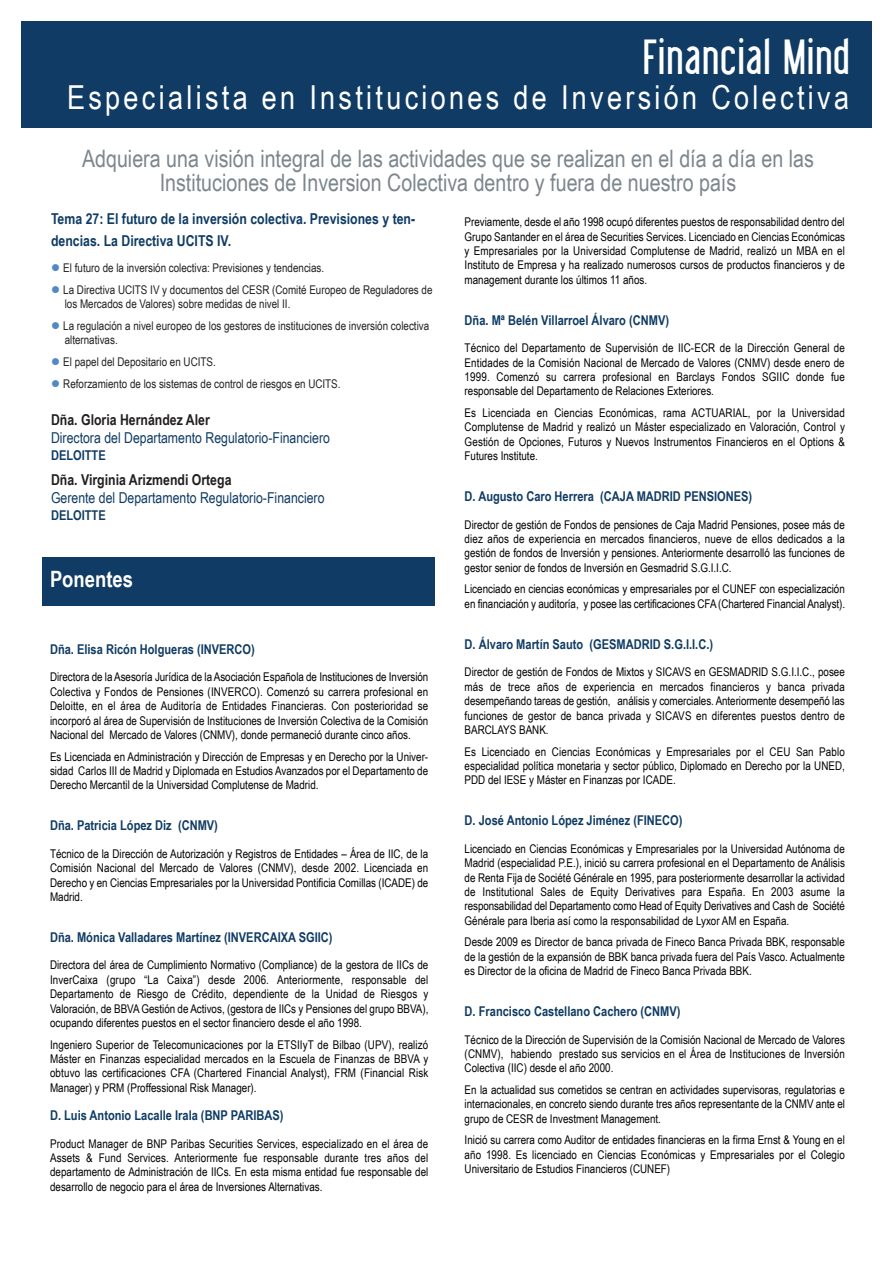
<style>
.page{position:relative;width:893px;height:1263px;background:#fff}
.page>*{position:absolute;margin:0;border:0;box-sizing:border-box;transform-origin:0 0}
.t1{font:48px "Libel Suit";letter-spacing:.05em;color:#fff}
.t2{font:33px "Arial Narrow";letter-spacing:.1em;color:#fff}
.t3{font:24px/24px "Arial Narrow";color:#7c868d;text-align:center}
.t4{font:700 22.5px "Arial Narrow";color:#fff}
.t5{font:15px "Arial Narrow";color:#0f3b64}
.t6{font:700 15px/22.4px "Arial Narrow";color:#0f3b64}
.t7{font:700 15px "Arial Narrow";color:#231f20}
.t8{font:700 13.5px "Arial Narrow";color:#0f3b64}
.t9{font:12px/14.4px "Arial Narrow";color:#000;text-align:justify}
.t10{font:12px/14px "Arial Narrow";color:#231f20}
.s1{color:#5288c6}
</style>
<div class="page">
<div style="left:43px;top:557px;width:392px;height:49px;background:#0f3b64"></div>
<div style="left:21px;top:21px;width:851px;height:107px;background:#0f3b64"></div>
<h1 class="t1" style="left:643px;top:33px;width:207px">Financial Mind</h1>
<h2 class="t2" style="left:67px;top:78px;width:783px">Especialista en Instituciones de Inversión Colectiva</h2>
<h3 class="t3" style="left:82px;top:146px;width:733px">Adquiera una visión integral de las actividades que se realizan en el día a día en las<br>Instituciones de Inversion Colectiva dentro y fuera de nuestro país</h3>
<p class="t6" style="left:51px;top:207px;width:366px">Tema 27: El futuro de la inversión colectiva. Previsiones y ten&shy;dencias. La Directiva UCITS IV.</p>
<p class="t10" style="left:51px;top:261px;width:275px"><span class="s1">●</span> El futuro de la inversión colectiva: Previsiones y tendencias.</p>
<p class="t10" style="left:65px;top:283px;width:369px;text-indent:-14px"><span class="s1">●</span> La Directiva UCITS IV y documentos del CESR (Comité Europeo de Reguladores de los Mercados de Valores) sobre medidas de nivel II.</p>
<p class="t10" style="left:65px;top:319px;width:366px;text-indent:-14px"><span class="s1">●</span> La regulación a nivel europeo de los gestores de instituciones de inversión colectiva alternativas.</p>
<p class="t10" style="left:51px;top:355px;width:166px"><span class="s1">●</span> El papel del Depositario en UCITS.</p>
<p class="t10" style="left:51px;top:376px;width:291px"><span class="s1">●</span> Reforzamiento de los sistemas de control de riesgos en UCITS.</p>
<p class="t7" style="left:51px;top:411px;width:160px">Dña. Gloria Hernández Aler</p>
<p class="t5" style="left:51px;top:429px;width:280px">Directora del Departamento Regulatorio-Financiero</p>
<p class="t8" style="left:51px;top:448px;width:56px">DELOITTE</p>
<p class="t7" style="left:51px;top:471px;width:182px">Dña. Virginia Arizmendi Ortega</p>
<p class="t5" style="left:51px;top:489px;width:275px">Gerente del Departamento Regulatorio-Financiero</p>
<p class="t8" style="left:51px;top:507px;width:56px">DELOITTE</p>
<h3 class="t4" style="left:50px;top:566px;width:85px">Ponentes</h3>
<p class="t8" style="left:50px;top:641px;width:206px">Dña. Elisa Ricón Holgueras (INVERCO)</p>
<p class="t9" style="left:50px;top:670px;width:380px">Directora de la Asesoría Jurídica de la Asociación Española de Instituciones de Inversión Colectiva y Fondos de Pensiones (INVERCO). Comenzó su carrera profesional en Deloitte, en el área de Auditoría de Entidades Financieras. Con posterioridad se incorporó al área de Supervisión de Instituciones de Inversión Colectiva de la Comisión Nacional del Mercado de Valores (CNMV), donde permaneció durante cinco años.</p>
<p class="t9" style="left:50px;top:749px;width:380px">Es Licenciada en Administración y Dirección de Empresas y en Derecho por la Univer&shy;sidad Carlos III de Madrid y Diplomada en Estudios Avanzados por el Departamento de Derecho Mercantil de la Universidad Complutense de Madrid.</p>
<p class="t8" style="left:50px;top:817px;width:169px">Dña. Patricia López Diz (CNMV)</p>
<p class="t9" style="left:50px;top:846px;width:380px">Técnico de la Dirección de Autorización y Registros de Entidades – Área de IIC, de la Comisión Nacional del Mercado de Valores (CNMV), desde 2002. Licenciada en Derecho y en Ciencias Empresariales por la Universidad Pontificia Comillas (ICADE) de Madrid.</p>
<p class="t8" style="left:50px;top:929px;width:284px">Dña. Mónica Valladares Martínez (INVERCAIXA SGIIC)</p>
<p class="t9" style="left:50px;top:958px;width:380px">Directora del área de Cumplimiento Normativo (Compliance) de la gestora de IICs de InverCaixa (grupo “La Caixa”) desde 2006. Anteriormente, responsable del Departamento de Riesgo de Crédito, dependiente de la Unidad de Riesgos y Valoración, de BBVA Gestión de Activos, (gestora de IICs y Pensiones del grupo BBVA), ocupando diferentes puestos en el sector financiero desde el año 1998.</p>
<p class="t9" style="left:50px;top:1037px;width:380px">Ingeniero Superior de Telecomunicaciones por la ETSIIyT de Bilbao (UPV), realizó Máster en Finanzas especialidad mercados en la Escuela de Finanzas de BBVA y obtuvo las certificaciones CFA (Chartered Financial Analyst), FRM (Financial Risk Manager) y PRM (Proffessional Risk Manager).</p>
<p class="t8" style="left:50px;top:1107px;width:235px">D. Luis Antonio Lacalle Irala (BNP PARIBAS)</p>
<p class="t9" style="left:50px;top:1136px;width:380px">Product Manager de BNP Paribas Securities Services, especializado en el área de Assets &amp; Fund Services. Anteriormente fue responsable durante tres años del departamento de Administración de IICs. En esta misma entidad fue responsable del desarrollo de negocio para el área de Inversiones Alternativas.</p>
<p class="t9" style="left:465px;top:215px;width:382px">Previamente, desde el año 1998 ocupó diferentes puestos de responsabilidad dentro del Grupo Santander en el área de Securities Services. Licenciado en Ciencias Económicas y Empresariales por la Universidad Complutense de Madrid, realizó un MBA en el Instituto de Empresa y ha realizado numerosos cursos de productos financieros y de management durante los últimos 11 años.</p>
<p class="t8" style="left:465px;top:312px;width:206px">Dña. Mª Belén Villarroel Álvaro (CNMV)</p>
<p class="t9" style="left:465px;top:341px;width:382px">Técnico del Departamento de Supervisión de IIC-ECR de la Dirección General de Entidades de la Comisión Nacional de Mercado de Valores (CNMV) desde enero de 1999. Comenzó su carrera profesional en Barclays Fondos SGIIC donde fue responsable del Departamento de Relaciones Exteriores.</p>
<p class="t9" style="left:465px;top:405px;width:382px">Es Licenciada en Ciencias Económicas, rama ACTUARIAL, por la Universidad Complutense de Madrid y realizó un Máster especializado en Valoración, Control y Gestión de Opciones, Futuros y Nuevos Instrumentos Financieros en el Options &amp; Futures Institute.</p>
<p class="t8" style="left:465px;top:488px;width:289px">D. Augusto Caro Herrera (CAJA MADRID PENSIONES)</p>
<p class="t9" style="left:465px;top:517px;width:382px">Director de gestión de Fondos de pensiones de Caja Madrid Pensiones, posee más de diez años de experiencia en mercados financieros, nueve de ellos dedicados a la gestión de fondos de Inversión y pensiones. Anteriormente desarrolló las funciones de gestor senior de fondos de Inversión en Gesmadrid S.G.I.I.C.</p>
<p class="t9" style="left:465px;top:582px;width:382px">Licenciado en ciencias económicas y empresariales por el CUNEF con especialización en financiación y auditoría, y posee las certificaciones CFA (Chartered Financial Analyst).</p>
<p class="t8" style="left:465px;top:636px;width:250px">D. Álvaro Martín Sauto (GESMADRID S.G.I.I.C.)</p>
<p class="t9" style="left:465px;top:665px;width:382px">Director de gestión de Fondos de Mixtos y SICAVS en GESMADRID S.G.I.I.C., posee más de trece años de experiencia en mercados financieros y banca privada desempeñando tareas de gestión, análisis y comerciales. Anteriormente desempeñó las funciones de gestor de banca privada y SICAVS en diferentes puestos dentro de BARCLAYS BANK.</p>
<p class="t9" style="left:465px;top:744px;width:382px">Es Licenciado en Ciencias Económicas y Empresariales por el CEU San Pablo especialidad política monetaria y sector público, Diplomado en Derecho por la UNED, PDD del IESE y Máster en Finanzas por ICADE.</p>
<p class="t8" style="left:465px;top:812px;width:219px">D. José Antonio López Jiménez (FINECO)</p>
<p class="t9" style="left:465px;top:841px;width:382px">Licenciado en Ciencias Económicas y Empresariales por la Universidad Autónoma de Madrid (especialidad P.E.), inició su carrera profesional en el Departamento de Análisis de Renta Fija de Société Générale en 1995, para posteriormente desarrollar la actividad de Institutional Sales de Equity Derivatives para España. En 2003 asume la responsabilidad del Departamento como Head of Equity Derivatives and Cash de Société Générale para Iberia así como la responsabilidad de Lyxor AM en España.</p>
<p class="t9" style="left:465px;top:935px;width:382px">Desde 2009 es Director de banca privada de Fineco Banca Privada BBK, responsable de la gestión de la expansión de BBK banca privada fuera del País Vasco. Actualmente es Director de la oficina de Madrid de Fineco Banca Privada BBK.</p>
<p class="t8" style="left:465px;top:1003px;width:217px">D. Francisco Castellano Cachero (CNMV)</p>
<p class="t9" style="left:465px;top:1032px;width:382px">Técnico de la Dirección de Supervisión de la Comisión Nacional de Mercado de Valores (CNMV), habiendo prestado sus servicios en el Área de Instituciones de Inversión Colectiva (IIC) desde el año 2000.</p>
<p class="t9" style="left:465px;top:1082px;width:382px">En la actualidad sus cometidos se centran en actividades supervisoras, regulatorias e internacionales, en concreto siendo durante tres años representante de la CNMV ante el grupo de CESR de Investment Management.</p>
<p class="t9" style="left:465px;top:1133px;width:382px">Inició su carrera como Auditor de entidades financieras en la firma Ernst &amp; Young en el año 1998. Es licenciado en Ciencias Económicas y Empresariales por el Colegio Universitario de Estudios Financieros (CUNEF)</p>
</div>
